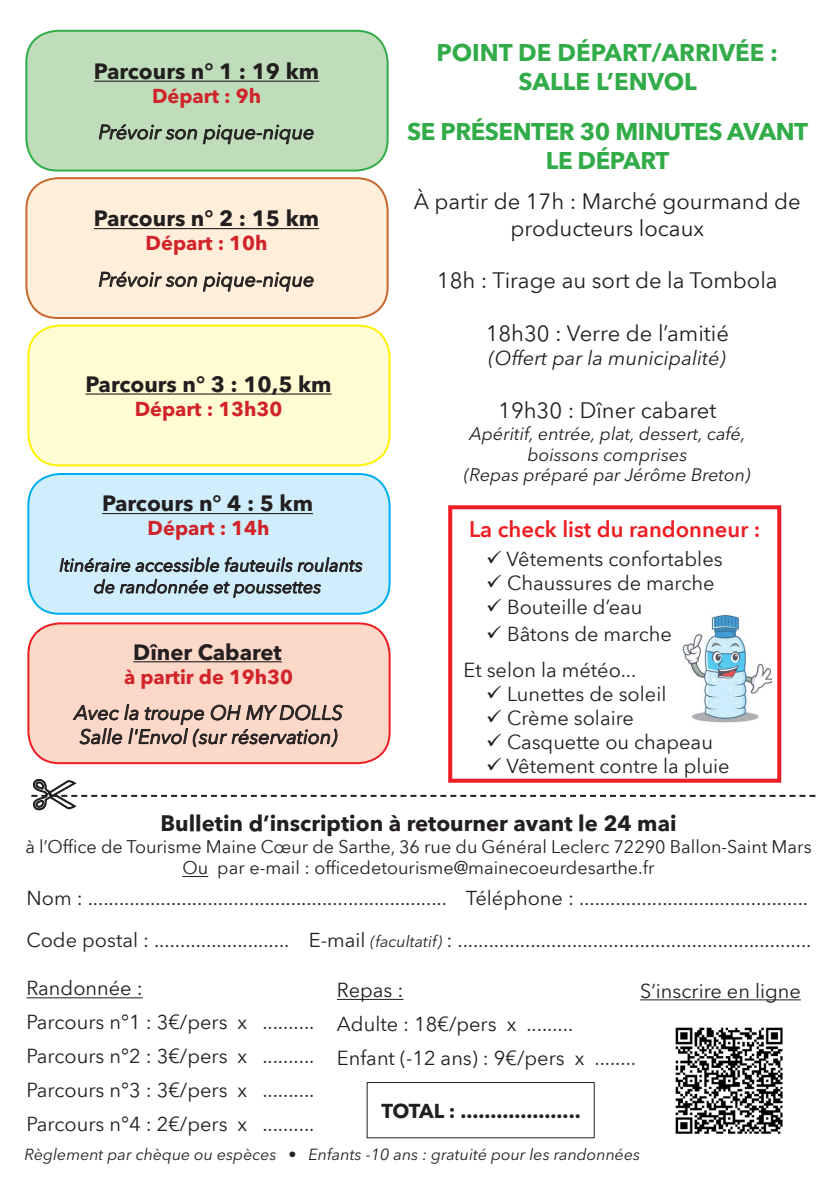
<style>
.page{position:relative;width:840px;height:1191px;background:#fff}
.page>*{position:absolute;margin:0;border:0;box-sizing:border-box;transform-origin:0 0}
.t1{font:700 24px/28.8px "Avenir Next LT Pro";color:#32ac49;text-align:center}
.t2{font:700 24px/28.8px "Avenir Next LT Pro";letter-spacing:-.02em;color:#32ac49;text-align:center}
.t3{font:22px/26.4px "Avenir Next";color:#231f20;text-align:center}
.t4{font:700 22px "Avenir Next LT Pro";color:#231f20}
.t5{font:700 22px "Avenir Next";color:#231f20}
.t6{font:600 22px "Avenir Next";color:#ee1d23}
.t7{font:20px "Avenir Next";color:#231f20}
.t8{font:20px/42px "Avenir Next LT Pro";color:#231f20}
.t9{font:italic 20px "Avenir Next LT Pro";color:#231f20}
.t10{font:700 20px "Avenir Next LT Pro";color:#d1232a}
.t11{font:700 20px "Avenir Next LT Pro";letter-spacing:-.03em;color:#231f20}
.t12{font:italic 18px "Avenir Next LT Pro";color:#231f20}
.t13{font:18px "Avenir Next";color:#231f20}
.t14{font:italic 16px "Avenir Next LT Pro";color:#231f20}
.s1{font-style:italic;font-size:16px}
.s2{font-style:normal}
</style>
<div class="page">
<hr style="left:27px;top:997px;width:116px;height:1px;background:#231f20">
<div style="left:26px;top:31px;width:361px;height:139px;background:#bfddba;border-radius:31px"></div>
<hr style="left:94px;top:81px;width:225px;height:1px;background:#231f20">
<svg style="left:99px;top:124px;width:215px;height:21px"></svg>
<div style="left:25px;top:30px;width:363px;height:141px;border:2px solid #32ac49;border-radius:31px"></div>
<div style="left:448px;top:505px;width:332px;height:277px;border:4px solid #ee1d23"></div>
<div style="left:26px;top:178px;width:361px;height:140px;background:#ffeed9;border-radius:31px"></div>
<hr style="left:94px;top:228px;width:225px;height:1px;background:#231f20">
<svg style="left:99px;top:271px;width:215px;height:21px"></svg>
<div style="left:25px;top:177px;width:363px;height:142px;border:2px solid #c96930;border-radius:31px"></div>
<div style="left:28px;top:326px;width:361px;height:139px;background:#fffbd2;border-radius:31px"></div>
<hr style="left:85px;top:393px;width:246px;height:1px;background:#231f20">
<div style="left:27px;top:325px;width:363px;height:141px;border:2px solid #fff101;border-radius:31px"></div>
<div style="left:28px;top:474px;width:361px;height:140px;background:#cfedfb;border-radius:31px"></div>
<hr style="left:102px;top:513px;width:211px;height:1px;background:#231f20">
<svg style="left:59px;top:557px;width:304px;height:41px"></svg>
<div style="left:27px;top:473px;width:363px;height:142px;border:2px solid #00aeef;border-radius:31px"></div>
<img style="left:682px;top:614px;width:88px;height:109px">
<img style="left:675px;top:1027px;width:108px;height:107px">
<svg style="left:182px;top:876px;width:26px;height:1px"></svg>
<hr style="left:337px;top:999px;width:66px;height:1px;background:#231f20">
<div style="left:366px;top:1082px;width:228px;height:56px;border:1px solid #231f20"></div>
<hr style="left:639px;top:999px;width:161px;height:1px;background:#231f20">
<div style="left:28px;top:623px;width:361px;height:140px;background:#fcd8c8;border-radius:31px"></div>
<hr style="left:133px;top:661px;width:149px;height:1px;background:#231f20">
<svg style="left:73px;top:704px;width:270px;height:44px"></svg>
<div style="left:27px;top:622px;width:363px;height:142px;border:2px solid #ee1d23;border-radius:31px"></div>
<svg style="left:31px;top:779px;width:784px;height:31px"></svg>
<p class="t4" style="left:94px;top:58px;width:226px">Parcours n° 1 : 19 km</p>
<p class="t10" style="left:152px;top:84px;width:110px">Départ : 9h</p>
<p class="t9" style="left:98px;top:120px;width:217px">Prévoir son pique-nique</p>
<p class="t4" style="left:94px;top:205px;width:226px">Parcours n° 2 : 15 km</p>
<p class="t10" style="left:145px;top:231px;width:123px">Départ : 10h</p>
<p class="t9" style="left:98px;top:267px;width:217px">Prévoir son pique-nique</p>
<p class="t4" style="left:85px;top:371px;width:247px">Parcours n° 3 : 10,5 km</p>
<p class="t10" style="left:135px;top:396px;width:149px">Départ : 13h30</p>
<p class="t4" style="left:102px;top:490px;width:212px">Parcours n° 4 : 5 km</p>
<p class="t10" style="left:147px;top:516px;width:123px">Départ : 14h</p>
<p class="t12" style="left:59px;top:554px;width:305px">Itinéraire accessible fauteuils roulants</p>
<p class="t12" style="left:94px;top:576px;width:229px">de randonnée et poussettes</p>
<p class="t4" style="left:133px;top:638px;width:150px">Dîner Cabaret</p>
<p class="t10" style="left:124px;top:664px;width:170px">à partir de 19h30</p>
<p class="t9" style="left:74px;top:700px;width:270px">Avec la troupe OH MY DOLLS</p>
<p class="t9" style="left:80px;top:724px;width:259px">Salle l'Envol (sur réservation)</p>
<p class="t1" style="left:436px;top:38px;width:343px">POINT DE DÉPART/ARRIVÉE :<br>SALLE L’ENVOL</p>
<p class="t2" style="left:407px;top:117px;width:402px">SE PRÉSENTER 30 MINUTES AVANT<br>LE DÉPART</p>
<p class="t3" style="left:413px;top:187px;width:388px">À partir de 17h : Marché gourmand de producteurs locaux</p>
<p class="t3" style="left:437px;top:266px;width:342px">18h : Tirage au sort de la Tombola</p>
<p class="t3" style="left:485px;top:319px;width:244px">18h30 : Verre de l’amitié</p>
<p class="t9" style="left:488px;top:346px;width:238px">(Offert par la municipalité)</p>
<p class="t3" style="left:498px;top:396px;width:219px">19h30 : Dîner cabaret</p>
<p class="t12" style="left:469px;top:422px;width:278px">Apéritif, entrée, plat, dessert, café,</p>
<p class="t12" style="left:527px;top:444px;width:161px">boissons comprises</p>
<p class="t12" style="left:464px;top:464px;width:288px">(Repas préparé par Jérôme Breton)</p>
<p class="t6" style="left:468px;top:511px;width:293px">La check list du randonneur :</p>
<p class="t7" style="left:486px;top:542px;width:238px">✓ Vêtements confortables</p>
<p class="t7" style="left:486px;top:566px;width:230px">✓ Chaussures de marche</p>
<p class="t7" style="left:486px;top:590px;width:158px">✓ Bouteille d’eau</p>
<p class="t7" style="left:486px;top:617px;width:187px">✓ Bâtons de marche</p>
<p class="t7" style="left:463px;top:653px;width:174px">Et selon la météo...</p>
<p class="t7" style="left:486px;top:677px;width:181px">✓ Lunettes de soleil</p>
<p class="t7" style="left:486px;top:701px;width:149px">✓ Crème solaire</p>
<p class="t7" style="left:486px;top:725px;width:228px">✓ Casquette ou chapeau</p>
<p class="t7" style="left:486px;top:749px;width:245px">✓ Vêtement contre la pluie</p>
<p class="t5" style="left:160px;top:804px;width:517px">Bulletin d’inscription à retourner avant le 24 mai</p>
<p class="t13" style="left:25px;top:831px;width:787px">à l’Office de Tourisme Maine Cœur de Sarthe, 36 rue du Général Leclerc 72290 Ballon-Saint Mars</p>
<p class="t13" style="left:182px;top:852px;width:473px">Ou par e-mail : officedetourisme@mainecoeurdesarthe.fr</p>
<p class="t8" style="left:27px;top:877px;width:786px">Nom : ..................................................................... Téléphone : ............................................<br>Code postal : .......................... E-mail <span class="s1">(facultatif)</span> : ....................................................................</p>
<p class="t7" style="left:27px;top:971px;width:118px">Randonnée :</p>
<p class="t7" style="left:27px;top:1005px;width:289px">Parcours n°1 : 3€/pers x ..........</p>
<p class="t7" style="left:27px;top:1039px;width:289px">Parcours n°2 : 3€/pers x ..........</p>
<p class="t7" style="left:27px;top:1073px;width:289px">Parcours n°3 : 3€/pers x ..........</p>
<p class="t7" style="left:27px;top:1107px;width:289px">Parcours n°4 : 2€/pers x ..........</p>
<p class="t7" style="left:337px;top:973px;width:68px">Repas :</p>
<p class="t7" style="left:337px;top:1007px;width:238px">Adulte : 18€/pers x .........</p>
<p class="t7" style="left:337px;top:1041px;width:300px">Enfant (-12 ans) : 9€/pers x ........</p>
<p class="t11" style="left:381px;top:1098px;width:201px">TOTAL : ....................</p>
<p class="t14" style="left:25px;top:1144px;width:616px">Règlement par chèque ou espèces <span class="s2">•</span> Enfants -10 ans : gratuité pour les randonnées</p>
<p class="t8" style="left:639px;top:969px;width:162px">S’inscrire en ligne</p>
</div>
